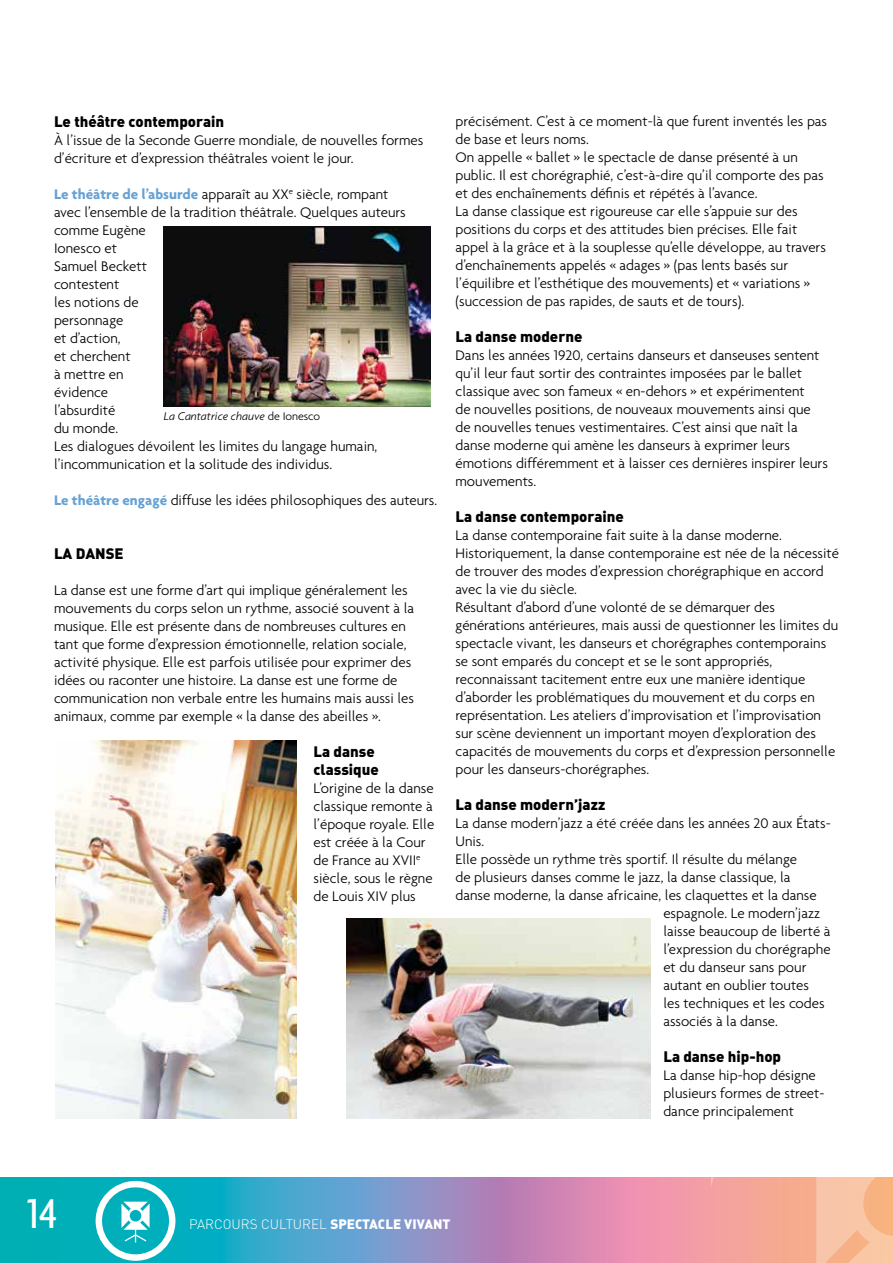
<style>
.page{position:relative;width:893px;height:1263px;background:#fff}
.page>*{position:absolute;margin:0;border:0;box-sizing:border-box;transform-origin:0 0}
.t1{font:500 condensed 45px "Agenda";color:#fff}
.t2{font:300 15px/18px "Agenda";color:#000}
.t3{font:15px/18px "DIN Black Alternate";color:#000}
.t4{font:300 13.5px "DIN";color:#fff}
.t5{font:italic 300 12px "Agenda";color:#000}
.s1{font-weight:700;color:#67a2d4}
.s2{font-style:normal}
.s3{font-family:"DIN Black Alternate";font-weight:400}
</style>
<div class="page">
<svg style="left:0;top:1178px;width:712px;height:85px;background:#739dbd"></svg>
<svg style="left:121px;top:1202px;width:29px;height:40px"></svg>
<div style="left:96px;top:1181px;width:79px;height:80px;border:6px solid #fff;border-radius:50%"></div>
<svg style="left:712px;top:1177px;width:181px;height:86px;background:#f6b198"></svg>
<img style="left:55px;top:740px;width:241px;height:378px">
<img style="left:347px;top:918px;width:304px;height:200px">
<img style="left:164px;top:226px;width:267px;height:180px">
<p class="t3" style="left:54px;top:111px;width:172px">Le théâtre contemporain</p>
<p class="t2" style="left:54px;top:131px;width:371px">À l’issue de la Seconde Guerre mondiale, de nouvelles formes d’écriture et d’expression théâtrales voient le jour.</p>
<p class="t2" style="left:54px;top:185px;width:353px"><span class="s1">Le théâtre de l’absurde</span> apparaît au XX<sup>e</sup> siècle, rompant avec l’ensemble de la tradition théâtrale. Quelques auteurs comme Eugène<br>Ionesco et<br>Samuel Beckett<br>contestent<br>les notions de<br>personnage<br>et d’action,<br>et cherchent<br>à mettre en<br>évidence<br>l’absurdité<br>du monde.<br>Les dialogues dévoilent les limites du langage humain, l’incommunication et la solitude des individus.</p>
<p class="t2" style="left:54px;top:491px;width:385px"><span class="s1">Le théâtre engagé</span> diffuse les idées philosophiques des auteurs.</p>
<p class="t3" style="left:54px;top:543px;width:71px">LA DANSE</p>
<p class="t2" style="left:54px;top:581px;width:362px">La danse est une forme d’art qui implique généralement les mouvements du corps selon un rythme, associé souvent à la musique. Elle est présente dans de nombreuses cultures en tant que forme d’expression émotionnelle, relation sociale, activité physique. Elle est parfois utilisée pour exprimer des idées ou raconter une histoire. La danse est une forme de communication non verbale entre les humains mais aussi les animaux, comme par exemple « la danse des abeilles ».</p>
<p class="t3" style="left:313px;top:741px;width:67px">La danse classique</p>
<p class="t2" style="left:313px;top:779px;width:122px">L’origine de la danse classique remonte à l’époque royale. Elle est créée à la Cour de France au XVII<sup>e </sup>siècle, sous le règne de Louis XIV plus</p>
<p class="t5" style="left:164px;top:409px;width:158px">La Cantatrice chauve <span class="s2">de Ionesco</span></p>
<p class="t2" style="left:455px;top:111px;width:373px">précisément. C’est à ce moment-là que furent inventés les pas de base et leurs noms.<br>On appelle « ballet » le spectacle de danse présenté à un public. Il est chorégraphié, c’est-à-dire qu’il comporte des pas et des enchaînements définis et répétés à l’avance.<br>La danse classique est rigoureuse car elle s’appuie sur des positions du corps et des attitudes bien précises. Elle fait appel à la grâce et à la souplesse qu’elle développe, au travers d’enchaînements appelés « adages » (pas lents basés sur l’équilibre et l’esthétique des mouvements) et « variations » (succession de pas rapides, de sauts et de tours).</p>
<p class="t3" style="left:455px;top:326px;width:129px">La danse moderne</p>
<p class="t2" style="left:455px;top:345px;width:374px">Dans les années 1920, certains danseurs et danseuses sentent qu’il leur faut sortir des contraintes imposées par le ballet classique avec son fameux « en-dehors » et expérimentent<br>de nouvelles positions, de nouveaux mouvements ainsi que de nouvelles tenues vestimentaires. C’est ainsi que naît la danse moderne qui amène les danseurs à exprimer leurs émotions différemment et à laisser ces dernières inspirer leurs mouvements.</p>
<p class="t3" style="left:455px;top:506px;width:170px">La danse contemporaine</p>
<p class="t2" style="left:455px;top:525px;width:385px">La danse contemporaine fait suite à la danse moderne.<br>Historiquement, la danse contemporaine est née de la nécessité de trouver des modes d’expression chorégraphique en accord avec la vie du siècle.<br>Résultant d’abord d’une volonté de se démarquer des générations antérieures, mais aussi de questionner les limites du spectacle vivant, les danseurs et chorégraphes contemporains se sont emparés du concept et se le sont appropriés, reconnaissant tacitement entre eux une manière identique d’aborder les problématiques du mouvement et du corps en représentation. Les ateliers d’improvisation et l’improvisation sur scène deviennent un important moyen d’exploration des capacités de mouvements du corps et d’expression personnelle pour les danseurs-chorégraphes.</p>
<p class="t3" style="left:455px;top:794px;width:151px">La danse modern’jazz</p>
<p class="t2" style="left:455px;top:813px;width:377px">La danse modern’jazz a été créée dans les années 20 aux États-</p>
<p class="t2" style="left:455px;top:831px;width:30px">Unis.</p>
<p class="t2" style="left:455px;top:849px;width:343px">Elle possède un rythme très sportif. Il résulte du mélange</p>
<p class="t2" style="left:455px;top:867px;width:337px">de plusieurs danses comme le jazz, la danse classique, la</p>
<p class="t2" style="left:455px;top:885px;width:363px">danse moderne, la danse africaine, les claquettes et la danse</p>
<p class="t2" style="left:663px;top:903px;width:158px">espagnole. Le modern’jazz</p>
<p class="t2" style="left:663px;top:921px;width:169px">laisse beaucoup de liberté à</p>
<p class="t2" style="left:663px;top:939px;width:169px">l’expression du chorégraphe</p>
<p class="t2" style="left:663px;top:957px;width:145px">et du danseur sans pour</p>
<p class="t2" style="left:663px;top:975px;width:147px">autant en oublier toutes</p>
<p class="t2" style="left:663px;top:993px;width:163px">les techniques et les codes</p>
<p class="t2" style="left:663px;top:1011px;width:116px">associés à la danse.</p>
<p class="t3" style="left:663px;top:1046px;width:119px">La danse hip-hop</p>
<p class="t2" style="left:663px;top:1065px;width:163px">La danse hip-hop désigne plusieurs formes de street&shy;dance principalement</p>
<h1 class="t1" style="left:27px;top:1187px;width:32px">14</h1>
<p class="t4" style="left:189px;top:1216px;width:263px">PARCOURS CULTUREL <span class="s3">SPECTACLE VIVANT</span></p>
</div>
